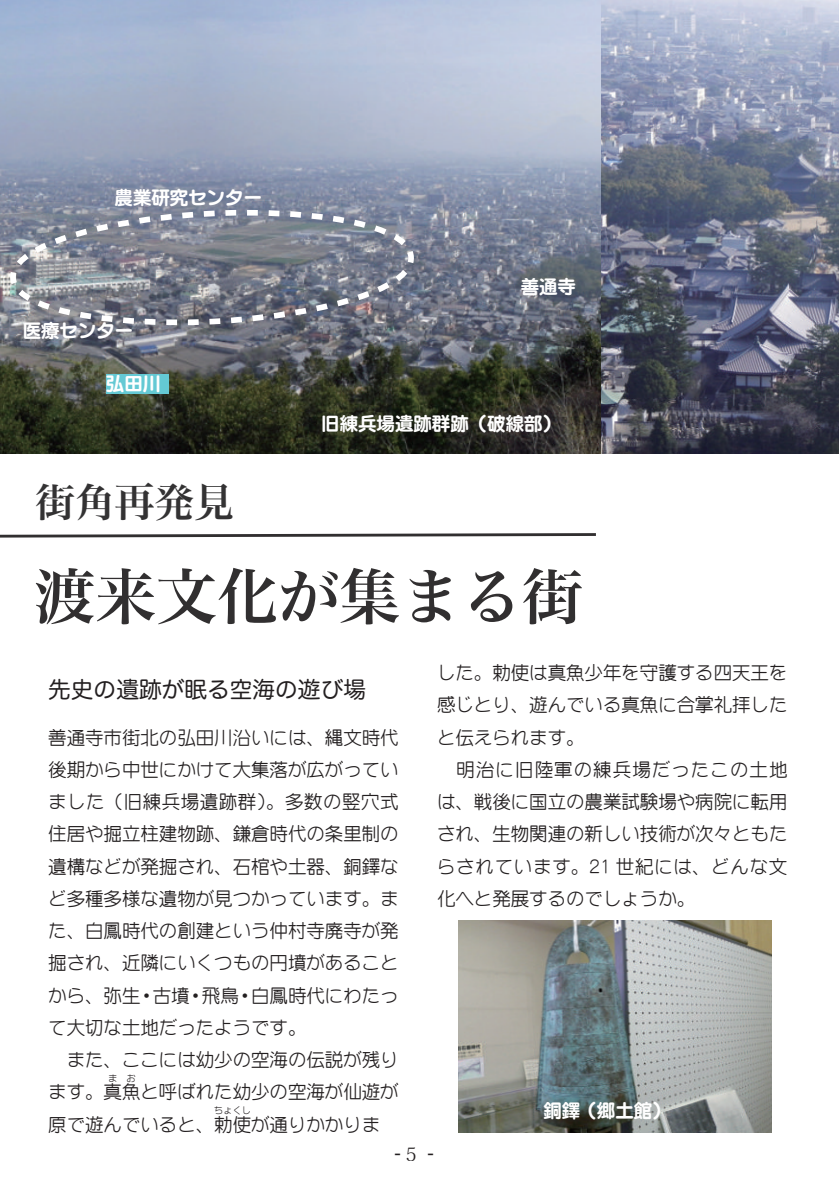
<style>
.page{position:relative;width:840px;height:1191px;background:#fff}
.page>*{position:absolute;margin:0;border:0;box-sizing:border-box;transform-origin:0 0}
.t1{font:61px "Hira Min Pro N W6";color:#312f30}
.t2{font:39.6px "Hira Min Pro N W6";color:#333233}
.t3{font:22.6px "Hira Maru Pro W4";color:#231f20}
.t4{font:18.4px/32.2px "FGP Maru Gothic Ca L";color:#231f20}
.t5{font:18.4px "FGP Maru Gothic Ca U";color:#fff}
.t6{font:500 18.4px "Koz Go Pro";color:#231f20}
.t7{font:18.4px "Koz Min Pro";color:#231f20}
.t8{font:9.2px "FGP Maru Gothic Ca L";color:#231f20}
</style>
<div class="page">
<img style="left:0;top:1px;width:838px;height:453px">
<svg style="left:0;top:533px;width:596px;height:5px"></svg>
<img style="left:458px;top:920px;width:313px;height:212px">
<div style="left:106px;top:374px;width:62px;height:20px;background:#64c9d4"></div>
<svg style="left:7px;top:207px;width:409px;height:120px;background:#838894"></svg>
<p class="t5" style="left:115px;top:189px;width:149px">農業研究センター</p>
<p class="t5" style="left:23px;top:322px;width:112px">医療センター</p>
<p class="t5" style="left:106px;top:374px;width:57px">弘田川</p>
<h2 class="t2" style="left:35px;top:467px;width:200px">街角再発見</h2>
<p class="t5" style="left:520px;top:278px;width:57px">善通寺</p>
<p class="t5" style="left:321px;top:414px;width:241px">旧練兵場遺跡群跡（破線部）</p>
<h1 class="t1" style="left:34px;top:542px;width:550px">渡来文化が集まる街</h1>
<p class="t3" style="left:48px;top:669px;width:319px">先史の遺跡が眠る空海の遊び場</p>
<p class="t4" style="left:48px;top:721px;width:352px">善通寺市街北の弘田川沿いには、縄文時代後期から中世にかけて大集落が広がっていました（旧練兵場遺跡群）。多数の竪穴式住居や掘立柱建物跡、鎌倉時代の条里制の遺構などが発掘され、石棺や土器、銅鐸など多種多様な遺物が見つかっています。また、白鳳時代の創建という仲村寺廃寺が発掘され、近隣にいくつもの円墳があることから、弥生・古墳・飛鳥・白鳳時代にわたって大切な土地だったようです。<br>　また、ここには幼少の空海の伝説が残ります。真魚と呼ばれた幼少の空海が仙遊が</p>
<p class="t8" style="left:108px;top:1073px;width:29px">ま お</p>
<p class="t4" style="left:48px;top:1108px;width:333px">原で遊んでいると、勅使が通りかかりま</p>
<p class="t8" style="left:214px;top:1106px;width:38px">ちょくし</p>
<p class="t4" style="left:437px;top:656px;width:352px">した。勅使は真魚少年を守護する四天王を感じとり、遊んでいる真魚に合掌礼拝したと伝えられます。<br>　明治に旧陸軍の練兵場だったこの土地は、戦後に国立の農業試験場や病院に転用され、生物関連の新しい技術が次々ともたらされています。21 世紀には、どんな文化へと発展するのでしょうか。</p>
<p class="t5" style="left:543px;top:1101px;width:129px">銅鐸（郷土館）</p>
<p class="t7" style="left:401px;top:1140px;width:20px">５</p>
<p class="t6" style="left:394px;top:1141px;width:41px">- 　 -</p>
</div>
